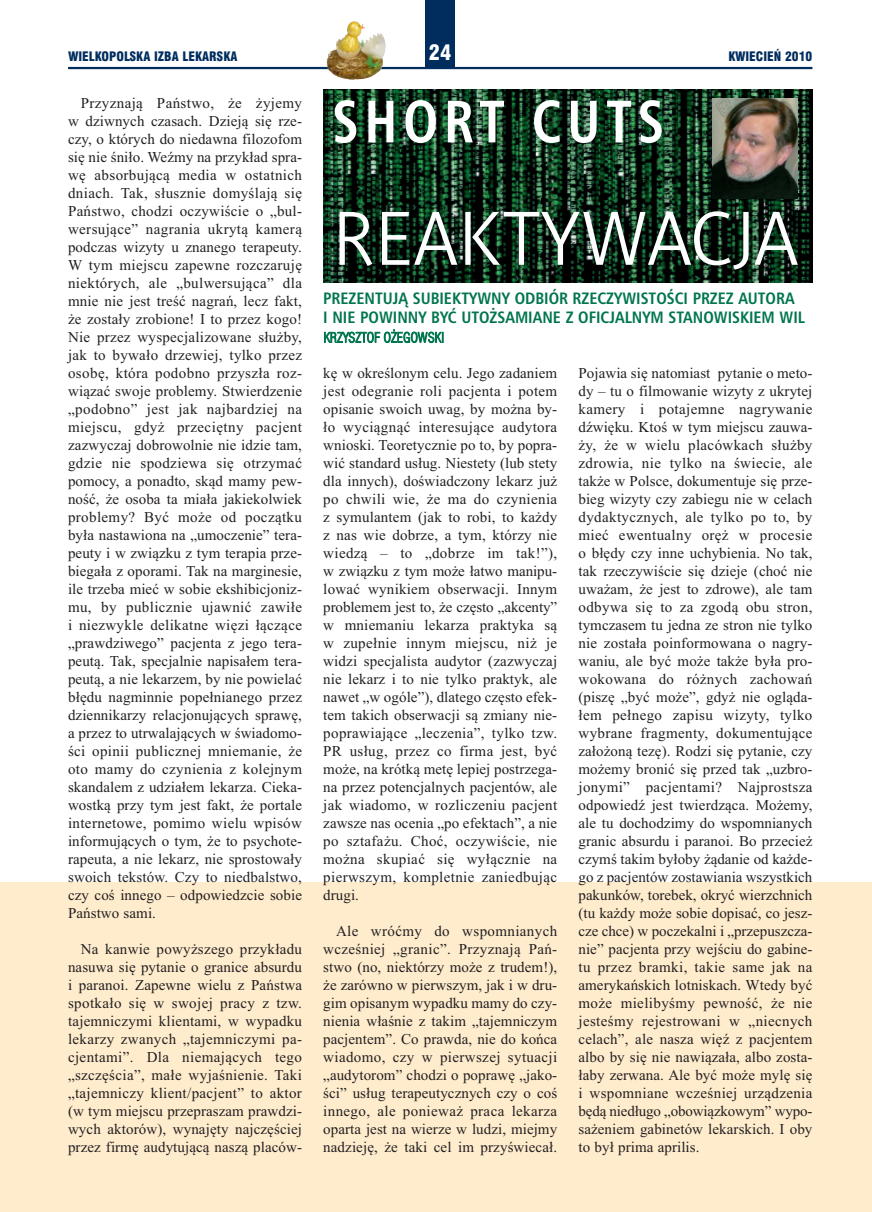
<style>
.page{position:relative;width:872px;height:1212px;background:#fff}
.page>*{position:absolute;margin:0;border:0;box-sizing:border-box;transform-origin:0 0}
.t1{font:78px "Naomi Sans EFNTT Light";color:#fff}
.t2{font:700 60px "Humnst 777 Cn EU";letter-spacing:.1em;color:#fff;scale:.92 1}
.t3{font:21px "Swis 721 Blk Cn EU";color:#fff}
.t4{font:700 16.5px/19.5px "Humnst 777 Cn EU";color:#00754f}
.t5{font:15px/18px "Times New Roman";letter-spacing:.005em;color:#231f20;text-align:justify}
.t6{font:13.5px "Swis 721 Lt Cn EU";color:#00754f}
.t7{font:12.75px "Swis 721 Blk Cn EU";color:#002d5e}
</style>
<div class="page">
<img style="left:323px;top:89px;width:489px;height:194px">
<hr style="left:68px;top:67px;width:744px;height:2px;background:#002d5e">
<div style="left:425px;top:0;width:30px;height:68px;background:#002d5e"></div>
<img style="left:339px;top:21px;width:47px;height:59px">
<div style="left:0;top:882px;width:872px;height:330px;background:#feeccd"></div>
<img style="left:712px;top:99px;width:85px;height:99px">
<p class="t7" style="left:68px;top:48px;width:171px">WIELKOPOLSKA IZBA LEKARSKA</p>
<h3 class="t3" style="left:429px;top:40px;width:24px">24</h3>
<p class="t7" style="left:728px;top:48px;width:86px">KWIECIEŃ 2010</p>
<p class="t5" style="left:68px;top:94px;width:236px;text-indent:13px">Przyznają Państwo, że żyjemy w dziwnych czasach. Dzieją się rze&shy;czy, o których do niedawna filozofom się nie śniło. Weźmy na przykład spra&shy;wę absorbującą media w ostatnich dniach. Tak, słusznie domyślają się Państwo, chodzi oczywiście o „bul&shy;wersujące” nagrania ukrytą kamerą podczas wizyty u znanego terapeuty.<br>W tym miejscu zapewne rozczaruję niektórych, ale „bulwersująca” dla mnie nie jest treść nagrań, lecz fakt, że zostały zrobione! I to przez kogo!<br>Nie przez wyspecjalizowane służby, jak to bywało drzewiej, tylko przez osobę, która podobno przyszła roz&shy;wiązać swoje problemy. Stwierdzenie „podobno” jest jak najbardziej na miejscu, gdyż przeciętny pacjent zazwyczaj dobrowolnie nie idzie tam, gdzie nie spodziewa się otrzymać pomocy, a ponadto, skąd mamy pew&shy;ność, że osoba ta miała jakiekolwiek problemy? Być może od początku była nastawiona na „umoczenie” tera&shy;peuty i w związku z tym terapia prze&shy;biegała z oporami. Tak na marginesie, ile trzeba mieć w sobie ekshibicjoniz&shy;mu, by publicznie ujawnić zawiłe i niezwykle delikatne więzi łączące „prawdziwego” pacjenta z jego tera&shy;peutą. Tak, specjalnie napisałem tera&shy;peutą, a nie lekarzem, by nie powielać błędu nagminnie popełnianego przez dziennikarzy relacjonujących sprawę, a przez to utrwalających w świadomo&shy;ści opinii publicznej mniemanie, że oto mamy do czynienia z kolejnym skandalem z udziałem lekarza. Cieka&shy;wostką przy tym jest fakt, że portale internetowe, pomimo wielu wpisów informujących o tym, że to psychote&shy;rapeuta, a nie lekarz, nie sprostowały swoich tekstów. Czy to niedbalstwo, czy coś innego – odpowiedzcie sobie Państwo sami.</p>
<p class="t5" style="left:68px;top:940px;width:235px;text-indent:13px">Na kanwie powyższego przykładu nasuwa się pytanie o granice absurdu i paranoi. Zapewne wielu z Państwa spotkało się w swojej pracy z tzw. tajemniczymi klientami, w wypadku lekarzy zwanych „tajemniczymi pa&shy;cjentami”. Dla niemających tego „szczęścia”, małe wyjaśnienie. Taki „tajemniczy klient/pacjent” to aktor (w tym miejscu przepraszam prawdzi&shy;wych aktorów), wynajęty najczęściej przez firmę audytującą naszą placów-</p>
<h2 class="t2" style="left:332px;top:84px;width:362px">SHORT CUTS</h2>
<h1 class="t1" style="left:332px;top:194px;width:468px">REAKTYWACJA</h1>
<p class="t4" style="left:323px;top:288px;width:483px">PREZENTUJĄ SUBIEKTYWNY ODBIÓR RZECZYWISTOŚCI PRZEZ AUTORA<br>I NIE POWINNY BYĆ UTOŻSAMIANE Z OFICJALNYM STANOWISKIEM WIL</p>
<p class="t6" style="left:323px;top:329px;width:122px">KRZYSZTOF OŻEGOWSKI</p>
<p class="t5" style="left:578px;top:364px;width:235px">Pojawia się natomiast pytanie o meto&shy;dy – tu o filmowanie wizyty z ukrytej kamery i potajemne nagrywanie dźwięku. Ktoś w tym miejscu zauwa&shy;ży, że w wielu placówkach służby zdrowia, nie tylko na świecie, ale także w Polsce, dokumentuje się prze&shy;bieg wizyty czy zabiegu nie w celach dydaktycznych, ale tylko po to, by mieć ewentualny oręż w procesie o błędy czy inne uchybienia. No tak, tak rzeczywiście się dzieje (choć nie uważam, że jest to zdrowe), ale tam odbywa się to za zgodą obu stron, tymczasem tu jedna ze stron nie tylko nie została poinformowana o nagry&shy;waniu, ale być może także była pro&shy;wokowana do różnych zachowań (piszę „być może”, gdyż nie ogląda&shy;łem pełnego zapisu wizyty, tylko wybrane fragmenty, dokumentujące założoną tezę). Rodzi się pytanie, czy możemy bronić się przed tak „uzbro&shy;jonymi” pacjentami? Najprostsza odpowiedź jest twierdząca. Możemy, ale tu dochodzimy do wspomnianych granic absurdu i paranoi. Bo przecież czymś takim byłoby żądanie od każde&shy;go z pacjentów zostawiania wszystkich pakunków, torebek, okryć wierzchnich (tu każdy może sobie dopisać, co jesz&shy;cze chce) w poczekalni i „przepuszcza&shy;nie” pacjenta przy wejściu do gabine&shy;tu przez bramki, takie same jak na amerykańskich lotniskach. Wtedy być może mielibyśmy pewność, że nie jesteśmy rejestrowani w „niecnych celach”, ale nasza więź z pacjentem albo by się nie nawiązała, albo zosta&shy;łaby zerwana. Ale być może mylę się i wspomniane wcześniej urządzenia będą niedługo „obowiązkowym” wypo&shy;sażeniem gabinetów lekarskich. I oby to był prima aprilis.</p>
<p class="t5" style="left:323px;top:364px;width:235px">kę w określonym celu. Jego zadaniem jest odegranie roli pacjenta i potem opisanie swoich uwag, by można by&shy;ło wyciągnąć interesujące audytora wnioski. Teoretycznie po to, by popra&shy;wić standard usług. Niestety (lub stety dla innych), doświadczony lekarz już po chwili wie, że ma do czynienia z symulantem (jak to robi, to każdy z nas wie dobrze, a tym, którzy nie wiedzą – to „dobrze im tak!”), w związku z tym może łatwo manipu&shy;lować wynikiem obserwacji. Innym problemem jest to, że często „akcenty” w mniemaniu lekarza praktyka są w zupełnie innym miejscu, niż je widzi specjalista audytor (zazwyczaj nie lekarz i to nie tylko praktyk, ale nawet „w ogóle”), dlatego często efek&shy;tem takich obserwacji są zmiany nie&shy;poprawiające „leczenia”, tylko tzw.<br>PR usług, przez co firma jest, być może, na krótką metę lepiej postrzega&shy;na przez potencjalnych pacjentów, ale jak wiadomo, w rozliczeniu pacjent zawsze nas ocenia „po efektach”, a nie po sztafażu. Choć, oczywiście, nie można skupiać się wyłącznie na pierwszym, kompletnie zaniedbując drugi.</p>
<p class="t5" style="left:323px;top:922px;width:235px;text-indent:13px">Ale wróćmy do wspomnianych wcześniej „granic”. Przyznają Pań&shy;stwo (no, niektórzy może z trudem!), że zarówno w pierwszym, jak i w dru&shy;gim opisanym wypadku mamy do czy&shy;nienia właśnie z takim „tajemniczym pacjentem”. Co prawda, nie do końca wiadomo, czy w pierwszej sytuacji „audytorom” chodzi o poprawę „jako&shy;ści” usług terapeutycznych czy o coś innego, ale ponieważ praca lekarza oparta jest na wierze w ludzi, miejmy nadzieję, że taki cel im przyświecał.</p>
</div>
